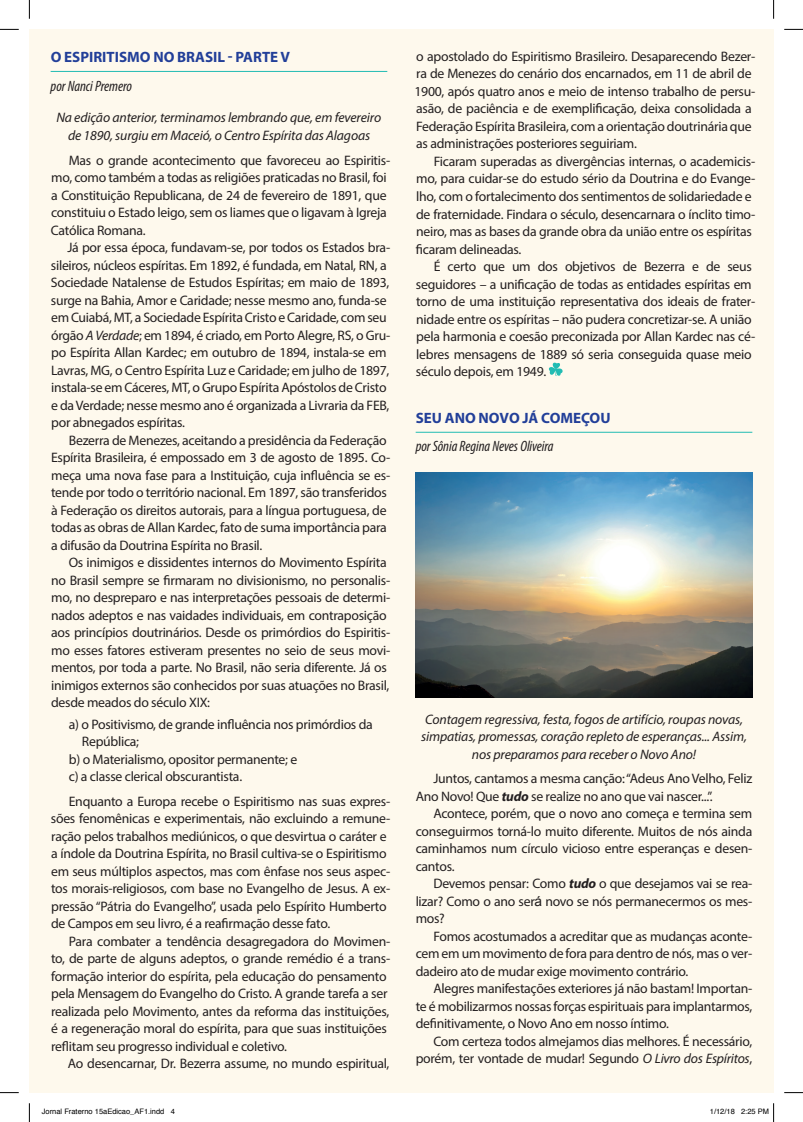
<style>
.page{position:relative;width:803px;height:1122px;background:#fff}
.page>*{position:absolute;margin:0;border:0;box-sizing:border-box;transform-origin:0 0}
.t1{font:700 15px "Myriad Pro";color:#223f99}
.t2{font:italic condensed 15px "Myriad Pro";letter-spacing:-.005em;color:#231f20}
.texto{font:13.75px/17.5px "Myriad Pro";letter-spacing:-.02em;color:#231f20}
.texto_abertura{font:italic 13.75px/17.5px "Myriad Pro";letter-spacing:-.01em;color:#231f20;text-align:center}
.t3{font:7.5px "Helvetica";color:#000}
.s1{font-style:italic}
.s2{font-weight:700;font-style:italic}
.s3{font-family:"Arial"}
</style>
<div class="page">
<div style="left:29px;top:29px;width:744px;height:1063px;background:#fef9ed"></div>
<hr style="left:51px;top:71px;width:336px;height:1px;background:#22bcb3">
<svg style="left:549px;top:363px;width:13px;height:13px"></svg>
<hr style="left:416px;top:432px;width:336px;height:1px;background:#22bcb3">
<img style="left:416px;top:472px;width:336px;height:226px">
<svg style="left:0;top:29px;width:19px;height:1px"></svg>
<svg style="left:784px;top:29px;width:19px;height:1px"></svg>
<svg style="left:0;top:1092px;width:19px;height:1px"></svg>
<svg style="left:784px;top:1092px;width:19px;height:1px"></svg>
<svg style="left:29px;top:0;width:1px;height:19px"></svg>
<svg style="left:29px;top:1103px;width:1px;height:19px"></svg>
<svg style="left:773px;top:0;width:1px;height:19px"></svg>
<svg style="left:773px;top:1103px;width:1px;height:19px"></svg>
<p class="t1" style="left:51px;top:47px;width:241px">O ESPIRITISMO NO BRASIL - PARTE V</p>
<p class="t2" style="left:51px;top:78px;width:83px">por Nanci Premero</p>
<p class="texto_abertura" style="left:56px;top:108px;width:326px;line-height:18px">Na edição anterior, terminamos lembrando que, em fevereiro de 1890, surgiu em Maceió, o Centro Espírita das Alagoas</p>
<p class="texto" style="left:51px;top:151px;width:341px;text-indent:18px">Mas o grande acontecimento que favoreceu ao Espiritis&shy;mo, como também a todas as religiões praticadas no Brasil, foi a Constituição Republicana, de 24 de fevereiro de 1891, que constituiu o Estado leigo, sem os liames que o ligavam à Igreja Católica Romana.</p>
<p class="texto" style="left:51px;top:239px;width:341px;text-indent:17px">Já por essa época, fundavam-se, por todos os Estados bra&shy;sileiros, núcleos espíritas. Em 1892, é fundada, em Natal, RN, a Sociedade Natalense de Estudos Espíritas; em maio de 1893, surge na Bahia, Amor e Caridade; nesse mesmo ano, funda-se em Cuiabá, MT, a Sociedade Espírita Cristo e Caridade, com seu órgão <span class="s1">A Verdade</span>; em 1894, é criado, em Porto Alegre, RS, o Gru&shy;po Espírita Allan Kardec; em outubro de 1894, instala-se em Lavras, MG, o Centro Espírita Luz e Caridade; em julho de 1897, instala-se em Cáceres, MT, o Grupo Espírita Apóstolos de Cristo e da Verdade; nesse mesmo ano é organizada a Livraria da FEB, por abnegados espíritas.</p>
<p class="texto" style="left:51px;top:431px;width:341px;text-indent:18px">Bezerra de Menezes, aceitando a presidência da Federação Espírita Brasileira, é empossado em 3 de agosto de 1895. Co&shy;meça uma nova fase para a Instituição, cuja influência se es&shy;tende por todo o território nacional. Em 1897, são transferidos à Federação os direitos autorais, para a língua portuguesa, de todas as obras de Allan Kardec, fato de suma importância para a difusão da Doutrina Espírita no Brasil.</p>
<p class="texto" style="left:51px;top:554px;width:341px;text-indent:18px">Os inimigos e dissidentes internos do Movimento Espírita no Brasil sempre se firmaram no divisionismo, no personalis&shy;mo, no despreparo e nas interpretações pessoais de determi&shy;nados adeptos e nas vaidades individuais, em contraposição aos princípios doutrinários. Desde os primórdios do Espiritis&shy;mo esses fatores estiveram presentes no seio de seus movi&shy;mentos, por toda a parte. No Brasil, não seria diferente. Já os inimigos externos são conhecidos por suas atuações no Brasil, desde meados do século XIX:</p>
<p class="texto" style="left:82px;top:715px;width:292px;text-indent:-13px">a) o Positivismo, de grande influência nos primórdios da<br>República;</p>
<p class="texto" style="left:69px;top:750px;width:230px">b) o Materialismo, opositor permanente; e</p>
<p class="texto" style="left:69px;top:767px;width:175px">c) a classe clerical obscurantista.</p>
<p class="texto" style="left:51px;top:792px;width:341px;text-indent:18px">Enquanto a Europa recebe o Espiritismo nas suas expres&shy;sões fenomênicas e experimentais, não excluindo a remune&shy;ração pelos trabalhos mediúnicos, o que desvirtua o caráter e a índole da Doutrina Espírita, no Brasil cultiva-se o Espiritismo em seus múltiplos aspectos, mas com ênfase nos seus aspec&shy;tos morais-religiosos, com base no Evangelho de Jesus. A ex&shy;pressão “Pátria do Evangelho”, usada pelo Espírito Humberto de Campos em seu livro, é a reafirmação desse fato.</p>
<p class="texto" style="left:51px;top:932px;width:341px;text-indent:18px">Para combater a tendência desagregadora do Movimen&shy;to, de parte de alguns adeptos, o grande remédio é a trans&shy;formação interior do espírita, pela educação do pensamento pela Mensagem do Evangelho do Cristo. A grande tarefa a ser realizada pelo Movimento, antes da reforma das instituições, é a regeneração moral do espírita, para que suas instituições reflitam seu progresso individual e coletivo.</p>
<p class="texto" style="left:68px;top:1054px;width:323px">Ao desencarnar, Dr. Bezerra assume, no mundo espiritual,</p>
<p class="texto" style="left:414px;top:47px;width:342px">o apostolado do Espiritismo Brasileiro. Desaparecendo Bezer&shy;ra de Menezes do cenário dos encarnados, em 11 de abril de 1900, após quatro anos e meio de intenso trabalho de persu&shy;asão, de paciência e de exemplificação, deixa consolidada a Federação Espírita Brasileira, com a orientação doutrinária que as administrações posteriores seguiriam.</p>
<p class="texto" style="left:416px;top:152px;width:341px;text-indent:18px">Ficaram superadas as divergências internas, o academicis&shy;mo, para cuidar-se do estudo sério da Doutrina e do Evange&shy;lho, com o fortalecimento dos sentimentos de solidariedade e de fraternidade. Findara o século, desencarnara o ínclito timo&shy;neiro, mas as bases da grande obra da união entre os espíritas ficaram delineadas.</p>
<p class="texto" style="left:416px;top:257px;width:341px;text-indent:18px">É certo que um dos objetivos de Bezerra e de seus seguidores – a unificação de todas as entidades espíritas em torno de uma instituição representativa dos ideais de frater&shy;nidade entre os espíritas – não pudera concretizar-se. A união pela harmonia e coesão preconizada por Allan Kardec nas cé&shy;lebres mensagens de 1889 só seria conseguida quase meio século depois, em 1949.</p>
<p class="t1" style="left:416px;top:408px;width:196px">SEU ANO NOVO JÁ COMEÇOU</p>
<p class="t2" style="left:416px;top:438px;width:139px">por Sônia Regina Neves Oliveira</p>
<p class="texto_abertura" style="left:421px;top:710px;width:327px">Contagem regressiva, festa, fogos de artifício, roupas novas, simpatias, promessas, coração repleto de esperanças... Assim, nos preparamos para receber o Novo Ano!</p>
<p class="texto" style="left:416px;top:770px;width:338px;text-indent:18px">Juntos, cantamos a mesma canção: “Adeus Ano Velho, Feliz<br>Ano Novo! Que <span class="s2">tudo</span> se realize no ano que vai nascer...”.</p>
<p class="texto" style="left:416px;top:805px;width:338px;text-align:justify;text-indent:18px">Acontece, porém, que o novo ano começa e termina sem conseguirmos torná-lo muito diferente. Muitos de nós ainda caminhamos num círculo vicioso entre esperanças e desen&shy;cantos.</p>
<p class="texto" style="left:416px;top:875px;width:338px;text-align:justify;text-indent:18px">Devemos pensar: Como <span class="s2">tudo</span> o que desejamos vai se rea&shy;lizar? Como o ano ser<span class="s3">á</span> novo se nós permanecermos os mes&shy;mos?</p>
<p class="texto" style="left:416px;top:927px;width:338px;text-align:justify;text-indent:18px">Fomos acostumados a acreditar que as mudanças aconte&shy;cem em um movimento de fora para dentro de nós, mas o ver&shy;dadeiro ato de mudar exige movimento contrário.</p>
<p class="texto" style="left:416px;top:980px;width:338px;text-align:justify;text-indent:18px">Alegres manifestações exteriores já não bastam! Importan&shy;te é mobilizarmos nossas forças espirituais para implantarmos, definitivamente, o Novo Ano em nosso íntimo.</p>
<p class="texto" style="left:416px;top:1032px;width:338px;text-align:right">Com certeza todos almejamos dias melhores. É necessário, porém, ter vontade de mudar! Segundo <span class="s1">O Livro dos Espíritos</span>,</p>
<p class="t3" style="left:42px;top:1106px;width:134px">Jornal Fraterno 15aEdicao_AF1.indd 4</p>
<p class="t3" style="left:710px;top:1106px;width:61px">1/12/18 2:25 PM</p>
</div>
